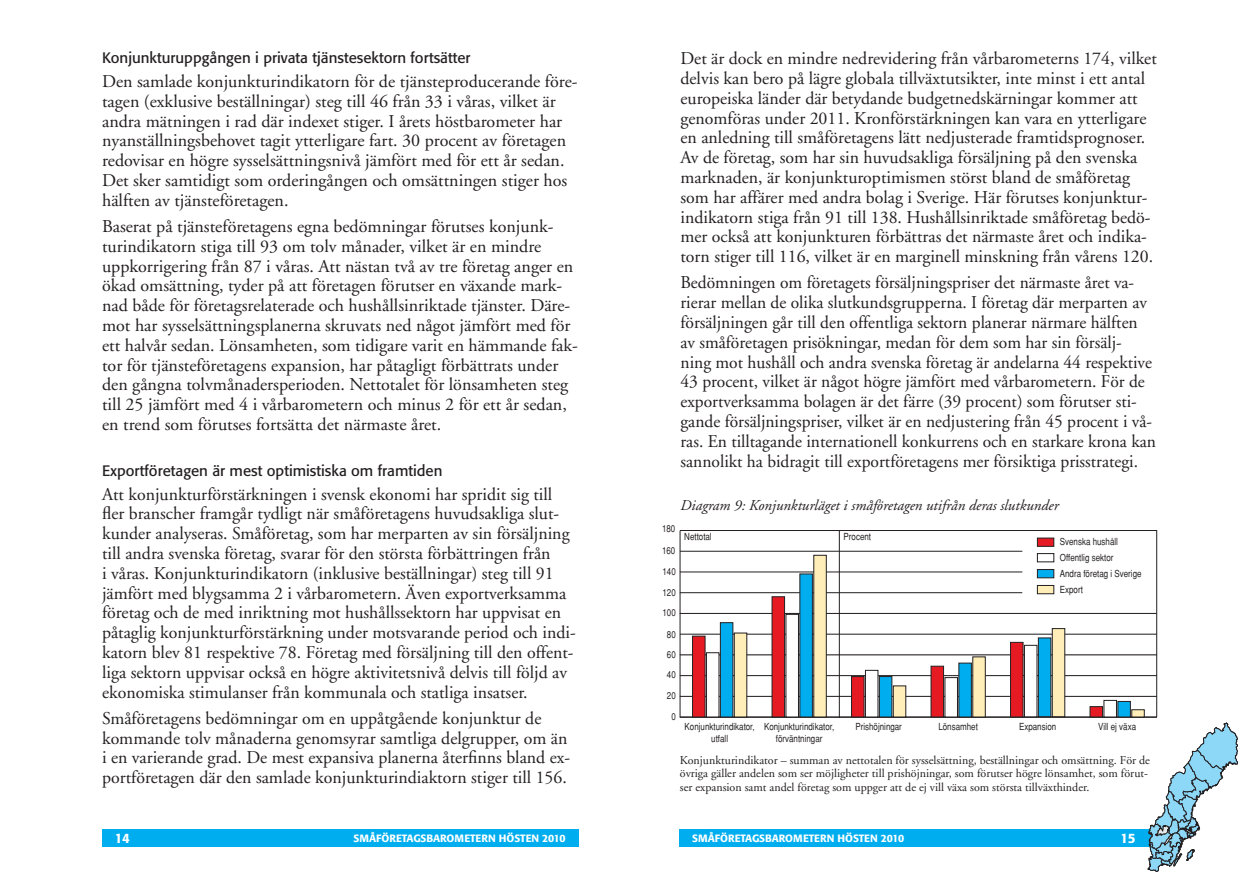
<style>
.page{position:relative;width:1259px;height:893px;background:#fff}
.page>*{position:absolute;margin:0;border:0;box-sizing:border-box;transform-origin:0 0}
.a_Brödtext{font:18px/19.8px "Adobe Garamond";color:#231f20}
.a_Underrubrik_2{font:15px "Formata";color:#231f20}
.a_Bildtext{font:italic 15px "Adobe Garamond";color:#231f20}
.t1{font:500 13.5px "Formata";color:#fff}
.a_Fotnot{font:12px/13.5px "Adobe Garamond";color:#231f20}
.t2{font:500 10.5px "Formata";color:#fff}
.t3{font:condensed 9.75px/11.2px "Helvetica";color:#231f20;text-align:center}
</style>
<div class="page">
<div style="left:102px;top:829px;width:476px;height:18px;background:#00aeef"></div>
<div style="left:679px;top:829px;width:477px;height:18px;background:#00aeef"></div>
<svg style="left:1148px;top:723px;width:89px;height:149px"></svg>
<hr style="left:839px;top:530px;width:1px;height:188px;background:#231f20">
<hr style="left:680px;top:717px;width:477px;height:1px;background:#231f20">
<hr style="left:680px;top:696px;width:477px;height:1px;background:#231f20">
<hr style="left:680px;top:675px;width:477px;height:1px;background:#231f20">
<hr style="left:680px;top:655px;width:477px;height:1px;background:#231f20">
<hr style="left:680px;top:634px;width:477px;height:1px;background:#231f20">
<hr style="left:680px;top:613px;width:476px;height:1px;background:#231f20">
<hr style="left:680px;top:592px;width:342px;height:1px;background:#231f20">
<hr style="left:680px;top:572px;width:342px;height:1px;background:#231f20">
<hr style="left:680px;top:551px;width:342px;height:1px;background:#231f20">
<hr style="left:680px;top:530px;width:477px;height:1px;background:#231f20">
<div style="left:734px;top:633px;width:13px;height:84px;background:#ffeeb7;border:1px solid #231f20"></div>
<div style="left:813px;top:555px;width:13px;height:162px;background:#ffeeb7"></div>
<div style="left:893px;top:686px;width:13px;height:31px;background:#ffeeb7;border:1px solid #231f20"></div>
<div style="left:972px;top:657px;width:13px;height:60px;background:#ffeeb7"></div>
<div style="left:1052px;top:628px;width:13px;height:89px;background:#ffeeb7;border:1px solid #231f20"></div>
<div style="left:1131px;top:709px;width:13px;height:8px;background:#ffeeb7;border:1px solid #231f20"></div>
<div style="left:720px;top:622px;width:13px;height:95px;background:#00aeef;border:1px solid #231f20"></div>
<div style="left:799px;top:574px;width:13px;height:143px;background:#00aeef"></div>
<div style="left:879px;top:676px;width:13px;height:41px;background:#00aeef;border:1px solid #231f20"></div>
<div style="left:958px;top:663px;width:13px;height:54px;background:#00aeef"></div>
<div style="left:1038px;top:638px;width:13px;height:79px;background:#00aeef;border:1px solid #231f20"></div>
<div style="left:1117px;top:701px;width:13px;height:16px;background:#00aeef"></div>
<div style="left:706px;top:652px;width:13px;height:65px;background:#fff;border:1px solid #231f20"></div>
<div style="left:786px;top:614px;width:12px;height:103px;background:#fff"></div>
<div style="left:865px;top:670px;width:13px;height:47px;background:#fff;border:1px solid #231f20"></div>
<div style="left:944px;top:677px;width:13px;height:40px;background:#fff"></div>
<div style="left:1024px;top:645px;width:13px;height:72px;background:#fff;border:1px solid #231f20"></div>
<div style="left:692px;top:636px;width:13px;height:81px;background:#e51a23;border:1px solid #231f20"></div>
<div style="left:772px;top:597px;width:12px;height:120px;background:#e51a23"></div>
<div style="left:851px;top:676px;width:13px;height:41px;background:#e51a23;border:1px solid #231f20"></div>
<div style="left:931px;top:666px;width:12px;height:51px;background:#e51a23"></div>
<div style="left:1010px;top:642px;width:13px;height:75px;background:#e51a23;border:1px solid #231f20"></div>
<div style="left:1089px;top:706px;width:13px;height:11px;background:#e51a23;border:1px solid #231f20"></div>
<hr style="left:680px;top:531px;width:1px;height:186px;background:#231f20">
<hr style="left:1156px;top:530px;width:1px;height:187px;background:#231f20">
<div style="left:1037px;top:585px;width:17px;height:9px;background:#ffeeb7;border:1px solid #231f20"></div>
<div style="left:1037px;top:569px;width:17px;height:9px;background:#00aeef;border:1px solid #231f20"></div>
<div style="left:1037px;top:553px;width:17px;height:9px;background:#fff;border:1px solid #231f20"></div>
<div style="left:1037px;top:538px;width:17px;height:8px;background:#e51a23"></div>
<p class="a_Underrubrik_2" style="left:102px;top:49px;width:370px">Konjunkturuppgången i privata tjänstesektorn fortsätter</p>
<p class="a_Brödtext" style="left:102px;top:72px;width:476px">Den samlade konjunkturindikatorn för de tjänsteproducerande före&shy;tagen (exklusive beställningar) steg till 46 från 33 i våras, vilket är andra mätningen i rad där indexet stiger. I årets höstbarometer har nyanställningsbehovet tagit ytterligare fart. 30 procent av företagen redovisar en högre sysselsättningsnivå jämfört med för ett år sedan.<br>Det sker samtidigt som orderingången och omsättningen stiger hos hälften av tjänsteföretagen.</p>
<p class="a_Brödtext" style="left:102px;top:217px;width:477px">Baserat på tjänsteföretagens egna bedömningar förutses konjunk&shy;turindikatorn stiga till 93 om tolv månader, vilket är en mindre uppkorrigering från 87 i våras. Att nästan två av tre företag anger en ökad omsättning, tyder på att företagen förutser en växande mark&shy;nad både för företagsrelaterade och hushållsinriktade tjänster. Däre&shy;mot har sysselsättningsplanerna skruvats ned något jämfört med för ett halvår sedan. Lönsamheten, som tidigare varit en hämmande fak&shy;tor för tjänsteföretagens expansion, har påtagligt förbättrats under den gångna tolvmånadersperioden. Nettotalet för lönsamheten steg till 25 jämfört med 4 i vårbarometern och minus 2 för ett år sedan, en trend som förutses fortsätta det närmaste året.</p>
<p class="a_Underrubrik_2" style="left:102px;top:461px;width:342px">Exportföretagen är mest optimistiska om framtiden</p>
<p class="a_Brödtext" style="left:102px;top:484px;width:475px">Att konjunkturförstärkningen i svensk ekonomi har spridit sig till fler branscher framgår tydligt när småföretagens huvudsakliga slut&shy;kunder analyseras. Småföretag, som har merparten av sin försäljning till andra svenska företag, svarar för den största förbättringen från<br>i våras. Konjunkturindikatorn (inklusive beställningar) steg till 91 jämfört med blygsamma 2 i vårbarometern. Även exportverksamma företag och de med inriktning mot hushållssektorn har uppvisat en påtaglig konjunkturförstärkning under motsvarande period och indi&shy;katorn blev 81 respektive 78. Företag med försäljning till den offent&shy;liga sektorn uppvisar också en högre aktivitetsnivå delvis till följd av ekonomiska stimulanser från kommunala och statliga insatser.</p>
<p class="a_Brödtext" style="left:102px;top:709px;width:470px">Småföretagens bedömningar om en uppåtgående konjunktur de kommande tolv månaderna genomsyrar samtliga delgrupper, om än i en varierande grad. De mest expansiva planerna återfinns bland ex&shy;portföretagen där den samlade konjunkturindiaktorn stiger till 156.</p>
<p class="a_Brödtext" style="left:680px;top:49px;width:478px">Det är dock en mindre nedrevidering från vårbarometerns 174, vilket delvis kan bero på lägre globala tillväxtutsikter, inte minst i ett antal europeiska länder där betydande budgetnedskärningar kommer att genomföras under 2011. Kronförstärkningen kan vara en ytterligare en anledning till småföretagens lätt nedjusterade framtidsprognoser.<br>Av de företag, som har sin huvudsakliga försäljning på den svenska marknaden, är konjunkturoptimismen störst bland de småföretag som har affärer med andra bolag i Sverige. Här förutses konjunktur&shy;indikatorn stiga från 91 till 138. Hushållsinriktade småföretag bedö&shy;mer också att konjunkturen förbättras det närmaste året och indika&shy;torn stiger till 116, vilket är en marginell minskning från vårens 120.</p>
<p class="a_Brödtext" style="left:680px;top:273px;width:477px">Bedömningen om företagets försäljningspriser det närmaste året va&shy;rierar mellan de olika slutkundsgrupperna. I företag där merparten av försäljningen går till den offentliga sektorn planerar närmare hälften av småföretagen prisökningar, medan för dem som har sin försälj&shy;ning mot hushåll och andra svenska företag är andelarna 44 respektive 43 procent, vilket är något högre jämfört med vårbarometern. För de exportverksamma bolagen är det färre (39 procent) som förutser sti&shy;gande försäljningspriser, vilket är en nedjustering från 45 procent i vå&shy;ras. En tilltagande internationell konkurrens och en starkare krona kan sannolikt ha bidragit till exportföretagens mer försiktiga prisstrategi.</p>
<p class="a_Bildtext" style="left:680px;top:498px;width:380px">Diagram 9: Konjunkturläget i småföretagen utifrån deras slutkunder</p>
<p class="t3" style="left:662px;top:523px;width:15px">180</p>
<p class="t3" style="left:662px;top:545px;width:15px">160</p>
<p class="t3" style="left:662px;top:566px;width:15px">140</p>
<p class="t3" style="left:662px;top:586px;width:15px">120</p>
<p class="t3" style="left:662px;top:607px;width:15px">100</p>
<p class="t3" style="left:667px;top:628px;width:10px">80</p>
<p class="t3" style="left:667px;top:648px;width:10px">60</p>
<p class="t3" style="left:667px;top:669px;width:10px">40</p>
<p class="t3" style="left:667px;top:690px;width:10px">20</p>
<p class="t3" style="left:671px;top:711px;width:6px">0</p>
<p class="t3" style="left:684px;top:531px;width:29px">Nettotal</p>
<p class="t3" style="left:843px;top:531px;width:29px">Procent</p>
<p class="t3" style="left:1059px;top:536px;width:60px">Svenska hushåll</p>
<p class="t3" style="left:1059px;top:552px;width:55px">Offentlig sektor</p>
<p class="t3" style="left:1059px;top:567px;width:83px">Andra företag i Sverige</p>
<p class="t3" style="left:1059px;top:583px;width:25px">Export</p>
<p class="t3" style="left:684px;top:721px;width:72px">Konjunkturindikator, utfall</p>
<p class="t3" style="left:764px;top:721px;width:72px">Konjunkturindikator,</p>
<p class="t3" style="left:855px;top:721px;width:48px">Prishöjningar</p>
<p class="t3" style="left:938px;top:721px;width:41px">Lönsamhet</p>
<p class="t3" style="left:1019px;top:721px;width:39px">Expansion</p>
<p class="t3" style="left:1098px;top:721px;width:40px">Vill ej växa</p>
<p class="t3" style="left:776px;top:732px;width:48px">förväntningar</p>
<p class="a_Fotnot" style="left:680px;top:754px;width:472px">Konjunkturindikator – summan av nettotalen för sysselsättning, beställningar och omsättning. För de övriga gäller andelen som ser möjligheter till prishöjningar, som förutser högre lönsamhet, som förut&shy;ser expansion samt andel företag som uppger att de ej vill växa som största tillväxthinder.</p>
<p class="t1" style="left:115px;top:830px;width:17px">14</p>
<p class="t2" style="left:353px;top:832px;width:214px">SMÅFÖRETAGSBAROMETERN HÖSTEN 2010</p>
<p class="t2" style="left:692px;top:832px;width:214px">SMÅFÖRETAGSBAROMETERN HÖSTEN 2010</p>
<p class="t1" style="left:1120px;top:830px;width:17px">15</p>
</div>
